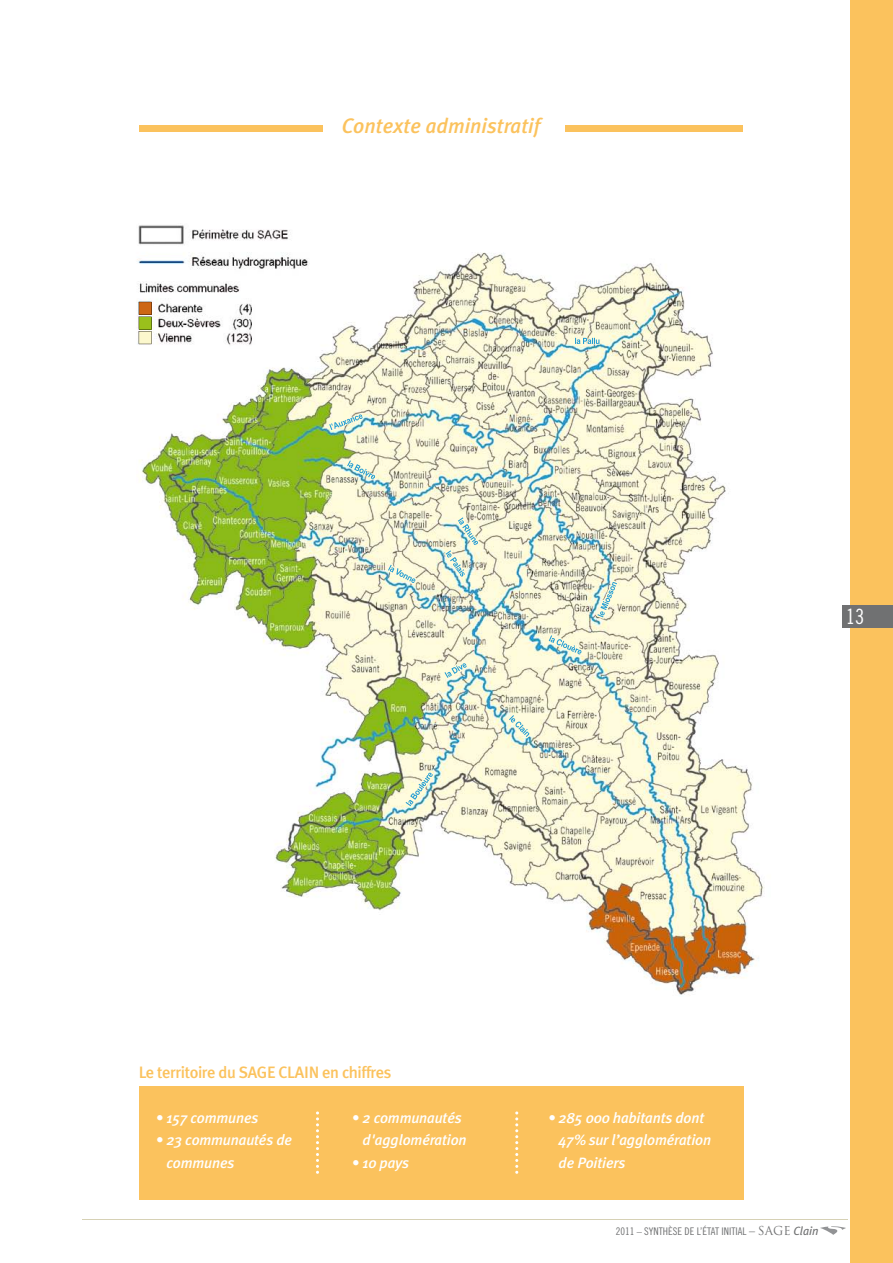
<style>
.page{position:relative;width:893px;height:1263px;background:#fff}
.page>*{position:absolute;margin:0;border:0;box-sizing:border-box;transform-origin:0 0}
.t1{font:italic 500 21px "Meta Plus";color:#fbc25d}
.t2{font:21px "Trade Gothic Cond Eighteen";color:#fff}
.t3{font:500 16.5px "Meta Plus";letter-spacing:-.025em;color:#fbc25d}
.t4{font:italic 500 15px/22.5px "Meta Plus";letter-spacing:-.01em;color:#fff}
.t5{font:10.5px "Trade Gothic Cond Eighteen";color:#707172}
.s1{font-size:12px}
.s2{font-family:"Trajan Pro";font-size:12px}
.s3{font-family:"Meta Plus";font-style:italic;font-size:12px}
</style>
<div class="page">
<div style="left:139px;top:1086px;width:604px;height:113px;background:#fbc25d"></div>
<div style="left:139px;top:125px;width:183px;height:6px;background:#fbc25d"></div>
<div style="left:566px;top:125px;width:177px;height:6px;background:#fbc25d"></div>
<svg style="left:316px;top:1111px;width:3px;height:63px"></svg>
<svg style="left:515px;top:1111px;width:3px;height:63px"></svg>
<div style="left:850px;top:0;width:43px;height:1263px;background:#fbc25d"></div>
<img style="left:139px;top:252px;width:625px;height:743px">
<img style="left:574px;top:337px;width:26px;height:8px">
<img style="left:575px;top:338px;width:24px;height:6px">
<img style="left:334px;top:414px;width:29px;height:15px">
<img style="left:347px;top:460px;width:29px;height:20px">
<img style="left:347px;top:460px;width:26px;height:18px">
<img style="left:387px;top:563px;width:30px;height:21px">
<img style="left:388px;top:565px;width:27px;height:18px">
<img style="left:456px;top:516px;width:23px;height:30px">
<img style="left:458px;top:517px;width:18px;height:28px">
<img style="left:444px;top:549px;width:22px;height:29px">
<img style="left:445px;top:550px;width:16px;height:22px">
<img style="left:508px;top:714px;width:23px;height:24px">
<img style="left:509px;top:715px;width:20px;height:22px">
<img style="left:547px;top:634px;width:36px;height:22px">
<img style="left:549px;top:635px;width:26px;height:17px">
<img style="left:596px;top:581px;width:22px;height:38px">
<img style="left:605px;top:582px;width:12px;height:20px">
<img style="left:443px;top:662px;width:25px;height:17px">
<img style="left:444px;top:663px;width:23px;height:15px">
<img style="left:404px;top:771px;width:28px;height:37px">
<img style="left:410px;top:773px;width:23px;height:27px">
<img style="left:137px;top:225px;width:179px;height:123px">
<svg style="left:139px;top:302px;width:12px;height:42px"></svg>
<div style="left:842px;top:605px;width:51px;height:23px;background:#707172"></div>
<hr style="left:82px;top:1220px;width:765px;height:1px;background:#d6d1b5">
<svg style="left:820px;top:1226px;width:26px;height:9px"></svg>
<h1 class="t1" style="left:342px;top:113px;width:200px">Contexte administratif</h1>
<h1 class="t2" style="left:846px;top:604px;width:20px">13</h1>
<p class="t3" style="left:139px;top:1062px;width:254px">Le territoire du SAGE CLAIN en chiffres</p>
<p class="t4" style="left:156px;top:1106px;width:104px">• 157 communes</p>
<p class="t4" style="left:166px;top:1128px;width:127px;text-indent:-11px">• 23 communautés de communes</p>
<p class="t4" style="left:363px;top:1106px;width:106px;text-indent:-11px">• 2 communautés d'agglomération</p>
<p class="t4" style="left:352px;top:1151px;width:59px">• 10 pays</p>
<p class="t4" style="left:559px;top:1106px;width:154px;text-indent:-11px">• 285 000 habitants dont<br>47%sur l’agglomération de Poitiers</p>
<p class="t5" style="left:616px;top:1225px;width:205px">2011 – SYNTHÈSE DE L’ÉTAT INITIAL <span class="s1">–</span> <span class="s2">SAGE</span> <span class="s3">Clain</span></p>
</div>
